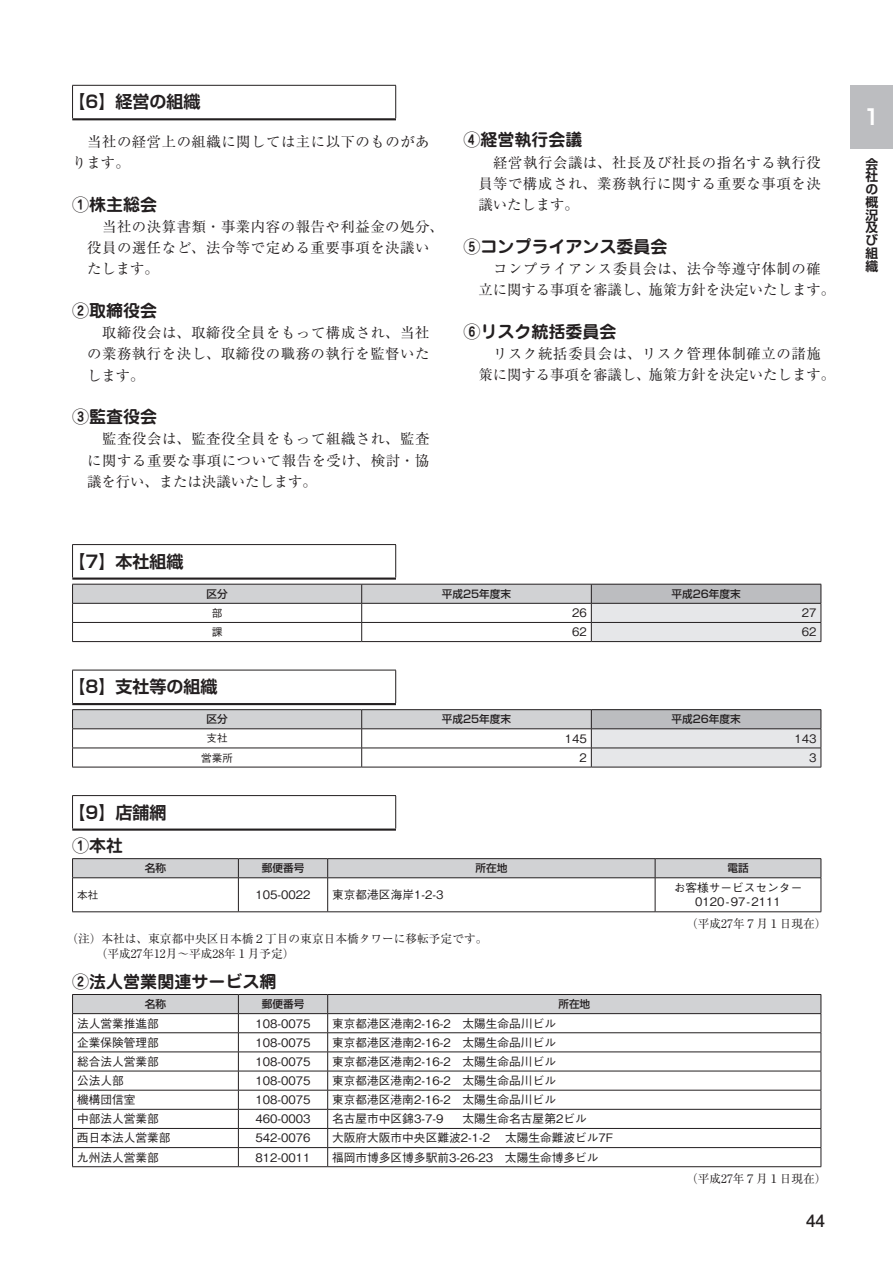
<style>
.page{position:relative;width:893px;height:1263px;background:#fff}
.page>*{position:absolute;margin:0;border:0;box-sizing:border-box;transform-origin:0 0}
.t1{font:700 21.3px "Shin Go Pr 5 De";color:#fff}
.t2{font:700 16.95px "Jun 501 Pro";color:#231f20}
.t3{font:700 16.95px "Shin Go Pr 5 De";color:#231f20}
.t4{font:700 16.95px "Futo Go B101 Pr 5";color:#231f20}
.t5{font:14.4px/21.3px "Ryumin Pr 5";letter-spacing:.04em;color:#231f20;text-align:justify}
.t6{font:14.4px/21.3px "Ryumin Pr 5";color:#231f20}
.t7{font:700 12.75px/12.8px "Shin Go Pr 5 De";color:#231f20;text-align:justify}
.t8{font:500 11.7px/13.8px "Gothic BBB Pr 5";color:#231f20;text-align:center}
.t9{font:11.7px/14.9px "Ryumin Pr 5";color:#231f20}
.t10{font:500 10.65px "Shin Go Pr 5";color:#231f20}
.t11{font:500 10.65px "Gothic BBB Pr 5";color:#231f20}
</style>
<div class="page">
<hr style="left:72px;top:85px;width:324px;height:1px;background:#231f20">
<hr style="left:72px;top:86px;width:1px;height:32px;background:#231f20">
<hr style="left:395px;top:86px;width:1px;height:32px;background:#231f20">
<hr style="left:72px;top:118px;width:324px;height:2px;background:#231f20">
<hr style="left:72px;top:544px;width:324px;height:1px;background:#231f20">
<hr style="left:72px;top:545px;width:1px;height:32px;background:#231f20">
<hr style="left:395px;top:545px;width:1px;height:32px;background:#231f20">
<hr style="left:72px;top:577px;width:324px;height:3px;background:#231f20">
<svg style="left:72px;top:584px;width:750px;height:58px"></svg>
<hr style="left:72px;top:641px;width:290px;height:1px;background:#231f20">
<hr style="left:362px;top:641px;width:229px;height:1px;background:#231f20">
<hr style="left:591px;top:641px;width:230px;height:1px;background:#231f20">
<hr style="left:72px;top:670px;width:324px;height:1px;background:#231f20">
<hr style="left:72px;top:670px;width:1px;height:33px;background:#231f20">
<hr style="left:395px;top:670px;width:1px;height:33px;background:#231f20">
<hr style="left:72px;top:703px;width:324px;height:2px;background:#231f20">
<hr style="left:72px;top:709px;width:290px;height:1px;background:#231f20">
<hr style="left:362px;top:709px;width:229px;height:1px;background:#231f20">
<hr style="left:591px;top:709px;width:230px;height:1px;background:#231f20">
<svg style="left:72px;top:710px;width:750px;height:57px"></svg>
<hr style="left:72px;top:767px;width:290px;height:1px;background:#231f20">
<hr style="left:362px;top:767px;width:229px;height:1px;background:#231f20">
<hr style="left:591px;top:767px;width:230px;height:1px;background:#231f20">
<hr style="left:72px;top:795px;width:324px;height:1px;background:#231f20">
<hr style="left:72px;top:796px;width:1px;height:32px;background:#231f20">
<hr style="left:395px;top:796px;width:1px;height:32px;background:#231f20">
<hr style="left:72px;top:828px;width:324px;height:3px;background:#231f20">
<hr style="left:238px;top:878px;width:1px;height:33px;background:#231f20">
<hr style="left:327px;top:878px;width:1px;height:33px;background:#231f20">
<hr style="left:655px;top:878px;width:1px;height:33px;background:#231f20">
<hr style="left:72px;top:858px;width:166px;height:1px;background:#231f20">
<hr style="left:238px;top:858px;width:90px;height:1px;background:#231f20">
<hr style="left:328px;top:858px;width:327px;height:1px;background:#231f20">
<hr style="left:655px;top:858px;width:166px;height:1px;background:#231f20">
<svg style="left:72px;top:859px;width:750px;height:19px;background:#c7c8ca"></svg>
<hr style="left:72px;top:878px;width:1px;height:33px;background:#231f20">
<hr style="left:821px;top:878px;width:1px;height:33px;background:#231f20">
<hr style="left:72px;top:911px;width:166px;height:1px;background:#231f20">
<hr style="left:238px;top:911px;width:90px;height:1px;background:#231f20">
<hr style="left:328px;top:911px;width:327px;height:1px;background:#231f20">
<hr style="left:655px;top:911px;width:166px;height:1px;background:#231f20">
<hr style="left:328px;top:1166px;width:493px;height:1px;background:#231f20">
<svg style="left:72px;top:994px;width:750px;height:172px"></svg>
<hr style="left:72px;top:1166px;width:166px;height:1px;background:#231f20">
<hr style="left:238px;top:1166px;width:90px;height:1px;background:#231f20">
<div style="left:850px;top:85px;width:43px;height:64px;background:#bcbdc0"></div>
<h2 class="t3" style="left:69px;top:88px;width:133px">【6】経営の組織</h2>
<p class="t5" style="left:72px;top:130px;width:359px">　当社の経営上の組織に関しては主に以下のものがあります。</p>
<h2 class="t2" style="left:72px;top:191px;width:87px">①株主総会</h2>
<p class="t5" style="left:87px;top:215px;width:358px;text-align:left">　当社の決算書類・事業内容の報告や利益金の処分、役員の選任など、法令等で定める重要事項を決議いたします。</p>
<h2 class="t2" style="left:72px;top:297px;width:87px">②取締役会</h2>
<p class="t5" style="left:87px;top:321px;width:344px">　取締役会は、取締役全員をもって構成され、当社の業務執行を決し、取締役の職務の執行を監督いたします。</p>
<h2 class="t2" style="left:72px;top:403px;width:87px">③監査役会</h2>
<p class="t5" style="left:87px;top:427px;width:344px">　監査役会は、監査役全員をもって組織され、監査に関する重要な事項について報告を受け、検討・協議を行い、または決議いたします。</p>
<h2 class="t3" style="left:69px;top:547px;width:116px">【7】本社組織</h2>
<h2 class="t2" style="left:463px;top:126px;width:121px">④経営執行会議</h2>
<p class="t5" style="left:478px;top:151px;width:344px">　経営執行会議は、社長及び社長の指名する執行役員等で構成され、業務執行に関する重要な事項を決議いたします。</p>
<h2 class="t2" style="left:463px;top:233px;width:206px">⑤コンプライアンス委員会</h2>
<p class="t6" style="left:478px;top:257px;width:358px">　コンプライアンス委員会は、法令等遵守体制の確立に関する事項を審議し、施策方針を決定いたします。</p>
<h2 class="t2" style="left:463px;top:318px;width:155px">⑥リスク統括委員会</h2>
<p class="t6" style="left:478px;top:342px;width:358px">　リスク統括委員会は、リスク管理体制確立の諸施策に関する事項を審議し、施策方針を決定いたします。</p>
<p class="t10" style="left:206px;top:585px;width:23px">区分</p>
<p class="t10" style="left:442px;top:585px;width:71px">平成25年度末</p>
<p class="t10" style="left:671px;top:585px;width:71px">平成26年度末</p>
<p class="t11" style="left:212px;top:604px;width:12px">部</p>
<p class="t8" style="left:572px;top:605px;width:16px">26</p>
<p class="t8" style="left:802px;top:605px;width:16px">27</p>
<p class="t11" style="left:212px;top:623px;width:12px">課</p>
<p class="t8" style="left:572px;top:624px;width:16px">62</p>
<p class="t8" style="left:802px;top:624px;width:16px">62</p>
<h2 class="t3" style="left:69px;top:673px;width:150px">【8】支社等の組織</h2>
<p class="t10" style="left:206px;top:710px;width:23px">区分</p>
<p class="t10" style="left:442px;top:710px;width:71px">平成25年度末</p>
<p class="t10" style="left:671px;top:710px;width:71px">平成26年度末</p>
<p class="t11" style="left:206px;top:730px;width:23px">支社</p>
<p class="t8" style="left:565px;top:730px;width:24px">145</p>
<p class="t8" style="left:794px;top:730px;width:24px">143</p>
<p class="t11" style="left:201px;top:749px;width:33px">営業所</p>
<p class="t8" style="left:579px;top:750px;width:9px">2</p>
<p class="t8" style="left:809px;top:750px;width:9px">3</p>
<h2 class="t3" style="left:69px;top:798px;width:99px">【9】店舗網</h2>
<h2 class="t2" style="left:72px;top:832px;width:53px">①本社</h2>
<p class="t10" style="left:145px;top:859px;width:23px">名称</p>
<p class="t10" style="left:262px;top:859px;width:44px">郵便番号</p>
<p class="t10" style="left:475px;top:859px;width:33px">所在地</p>
<p class="t10" style="left:727px;top:859px;width:23px">電話</p>
<p class="t11" style="left:77px;top:886px;width:23px">本社</p>
<p class="t8" style="left:255px;top:887px;width:57px">105-0022</p>
<p class="t8" style="left:332px;top:887px;width:113px">東京都港区海岸1-2-3</p>
<p class="t8" style="left:674px;top:880px;width:130px">お客様サービスセンター<br>0120-97-2111</p>
<p class="t9" style="left:686px;top:916px;width:142px">（平成27年７月１日現在）</p>
<p class="t9" style="left:96px;top:931px;width:393px;text-indent:-29px">（注）本社は、東京都中央区日本橋２丁目の東京日本橋タワーに移転予定です。（平成27年12月～平成28年１月予定）</p>
<h2 class="t2" style="left:72px;top:968px;width:206px">②法人営業関連サービス網</h2>
<p class="t10" style="left:145px;top:995px;width:23px">名称</p>
<p class="t10" style="left:262px;top:995px;width:44px">郵便番号</p>
<p class="t10" style="left:558px;top:995px;width:33px">所在地</p>
<p class="t8" style="left:77px;top:1015px;width:83px">法人営業推進部</p>
<p class="t8" style="left:255px;top:1015px;width:57px">108-0075</p>
<p class="t8" style="left:332px;top:1015px;width:225px">東京都港区港南2-16-2 太陽生命品川ビル</p>
<p class="t8" style="left:77px;top:1034px;width:83px">企業保険管理部</p>
<p class="t8" style="left:255px;top:1034px;width:57px">108-0075</p>
<p class="t8" style="left:332px;top:1034px;width:225px">東京都港区港南2-16-2 太陽生命品川ビル</p>
<p class="t8" style="left:77px;top:1053px;width:83px">総合法人営業部</p>
<p class="t8" style="left:255px;top:1053px;width:57px">108-0075</p>
<p class="t8" style="left:332px;top:1053px;width:225px">東京都港区港南2-16-2 太陽生命品川ビル</p>
<p class="t8" style="left:77px;top:1073px;width:48px">公法人部</p>
<p class="t8" style="left:255px;top:1073px;width:57px">108-0075</p>
<p class="t8" style="left:332px;top:1073px;width:225px">東京都港区港南2-16-2 太陽生命品川ビル</p>
<p class="t8" style="left:77px;top:1092px;width:60px">機構団信室</p>
<p class="t8" style="left:255px;top:1092px;width:57px">108-0075</p>
<p class="t8" style="left:332px;top:1092px;width:225px">東京都港区港南2-16-2 太陽生命品川ビル</p>
<p class="t8" style="left:77px;top:1111px;width:83px">中部法人営業部</p>
<p class="t8" style="left:255px;top:1111px;width:57px">460-0003</p>
<p class="t8" style="left:332px;top:1111px;width:113px">名古屋市中区錦3-7-9</p>
<p class="t8" style="left:462px;top:1111px;width:126px">太陽生命名古屋第2ビル</p>
<p class="t8" style="left:77px;top:1130px;width:95px">西日本法人営業部</p>
<p class="t8" style="left:255px;top:1130px;width:57px">542-0076</p>
<p class="t8" style="left:332px;top:1130px;width:160px">大阪府大阪市中央区難波2-1-2</p>
<p class="t8" style="left:505px;top:1130px;width:110px">太陽生命難波ビル7F</p>
<p class="t8" style="left:77px;top:1149px;width:83px">九州法人営業部</p>
<p class="t8" style="left:255px;top:1149px;width:57px">812-0011</p>
<p class="t8" style="left:332px;top:1149px;width:268px">福岡市博多区博多駅前3-26-23　太陽生命博多ビル</p>
<p class="t9" style="left:686px;top:1171px;width:142px">（平成27年７月１日現在）</p>
<h2 class="t4" style="left:806px;top:1207px;width:20px">44</h2>
<h1 class="t1" style="left:861px;top:99px;width:23px">１</h1>
<p class="t7" style="left:865px;top:156px;width:14px">会社の概況及び組織</p>
</div>
